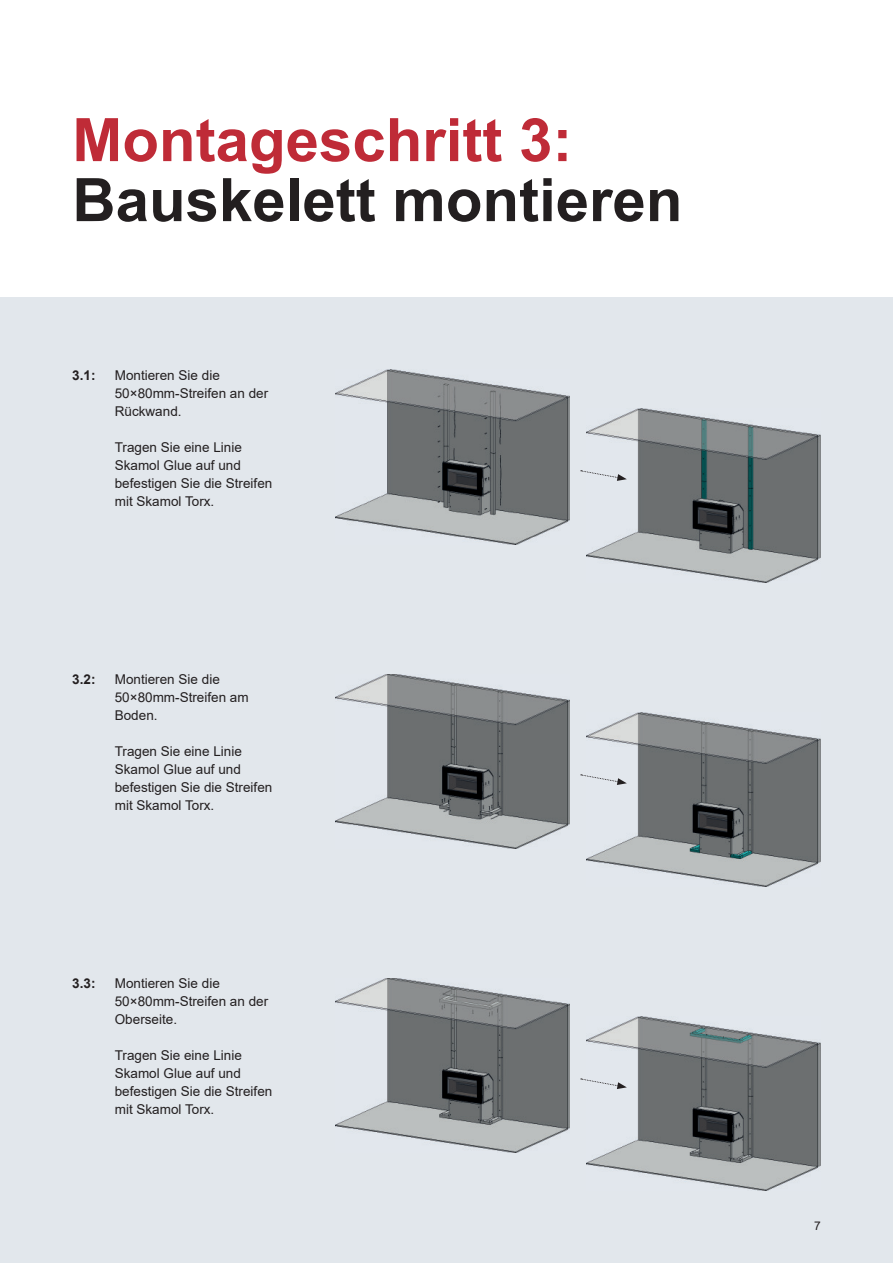
<style>
.page{position:relative;width:893px;height:1263px;background:#fff}
.page>*{position:absolute;margin:0;border:0;box-sizing:border-box;transform-origin:0 0}
.t1{font:700 60px "Arial";color:#231f20}
.t2{font:700 60px "Arial";color:#bf2b37}
.t3{font:13.5px/18px "Arial";color:#231f20}
.t4{font:700 13.5px "Arial";color:#231f20}
.t5{font:12px "Arial";color:#231f20}
</style>
<div class="page">
<div style="left:0;top:298px;width:893px;height:965px;background:#e2e7ec"></div>
<img style="left:336px;top:370px;width:234px;height:174px">
<img style="left:587px;top:408px;width:234px;height:174px">
<svg style="left:581px;top:470px;width:46px;height:11px"></svg>
<img style="left:336px;top:978px;width:234px;height:174px">
<img style="left:587px;top:1016px;width:234px;height:175px">
<svg style="left:581px;top:1078px;width:46px;height:11px"></svg>
<img style="left:336px;top:674px;width:234px;height:174px">
<img style="left:587px;top:712px;width:234px;height:175px">
<svg style="left:581px;top:774px;width:46px;height:11px"></svg>
<h1 class="t2" style="left:72px;top:98px;width:502px">Montageschritt 3:</h1>
<h1 class="t1" style="left:72px;top:158px;width:612px">Bauskelett montieren</h1>
<p class="t4" style="left:72px;top:365px;width:25px">3.1:</p>
<p class="t3" style="left:115px;top:366px;width:155px">Montieren Sie die<br>50×80mm-Streifen an der<br>Rückwand.</p>
<p class="t3" style="left:115px;top:438px;width:159px">Tragen Sie eine Linie<br>Skamol Glue auf und befestigen Sie die Streifen mit Skamol Torx.</p>
<p class="t4" style="left:72px;top:670px;width:25px">3.2:</p>
<p class="t3" style="left:115px;top:670px;width:135px">Montieren Sie die<br>50×80mm-Streifen am<br>Boden.</p>
<p class="t3" style="left:115px;top:742px;width:159px">Tragen Sie eine Linie<br>Skamol Glue auf und befestigen Sie die Streifen mit Skamol Torx.</p>
<p class="t4" style="left:72px;top:974px;width:25px">3.3:</p>
<p class="t3" style="left:115px;top:974px;width:155px">Montieren Sie die<br>50×80mm-Streifen an der<br>Oberseite.</p>
<p class="t3" style="left:115px;top:1046px;width:159px">Tragen Sie eine Linie<br>Skamol Glue auf und befestigen Sie die Streifen mit Skamol Torx.</p>
<p class="t5" style="left:814px;top:1217px;width:8px">7</p>
</div>
